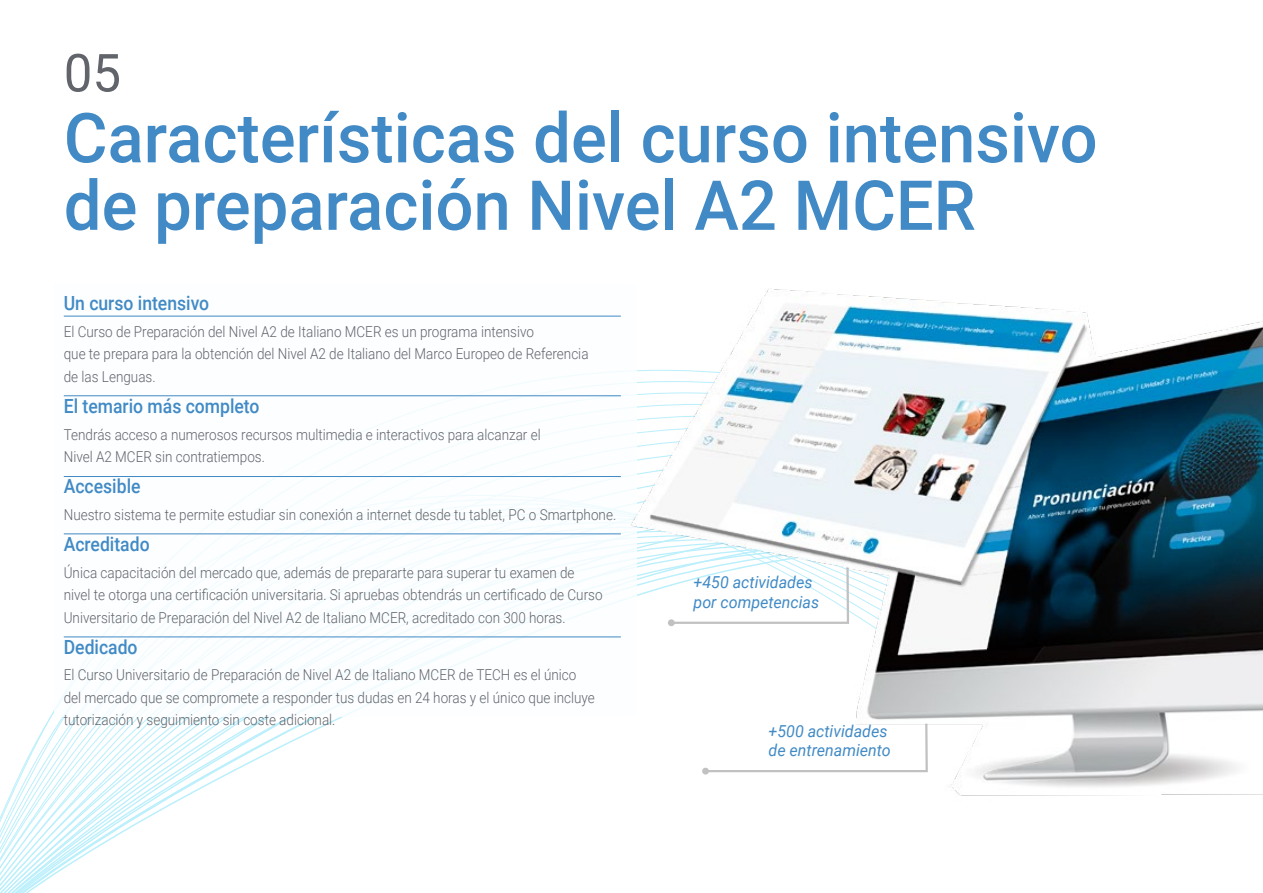
<style>
.page{position:relative;width:1263px;height:893px;background:#fff}
.page>*{position:absolute;margin:0;border:0;box-sizing:border-box;transform-origin:0 0}
.t1{font:500 69px/67.5px "Roboto";color:#418ac5}
.t2{font:52.5px "Roboto";color:#61646a}
.t3{font:500 19.5px "Roboto";color:#418ac5;scale:.9 1}
.t4{font:italic 16.5px/19.5px "Roboto";color:#418ac5}
.t5{font:300 15px/22.5px "Roboto";color:#61646a;scale:.9 1}
</style>
<div class="page">
<svg style="left:0;top:710px;width:343px;height:183px"></svg>
<div style="left:54px;top:283px;width:582px;height:434px;background:#fcfeff"></div>
<hr style="left:64px;top:316px;width:557px;height:1px;background:#418ac5">
<hr style="left:64px;top:395px;width:557px;height:1px;background:#418ac5">
<hr style="left:64px;top:476px;width:557px;height:1px;background:#418ac5">
<hr style="left:64px;top:533px;width:557px;height:1px;background:#418ac5">
<hr style="left:64px;top:636px;width:557px;height:1px;background:#418ac5">
<img style="left:594px;top:289px;width:669px;height:507px">
<h2 class="t2" style="left:64px;top:36px;width:59px">05</h2>
<h1 class="t1" style="left:64px;top:101px;width:1035px">Características del curso intensivo de preparación Nivel A2 MCER</h1>
<h3 class="t3" style="left:64px;top:290px;width:163px">Un curso intensivo</h3>
<p class="t5" style="left:64px;top:320px;width:585px">El Curso de Preparación del Nivel A2 de Italiano MCER es un programa intensivo<br>que te prepara para la obtención del Nivel A2 de Italiano del Marco Europeo de Referencia de las Lenguas.</p>
<h3 class="t3" style="left:64px;top:392px;width:219px">El temario más completo</h3>
<p class="t5" style="left:64px;top:423px;width:531px">Tendrás acceso a numerosos recursos multimedia e interactivos para alcanzar el<br>Nivel A2 MCER sin contratiempos.</p>
<h3 class="t3" style="left:64px;top:473px;width:87px">Accesible</h3>
<p class="t5" style="left:64px;top:503px;width:615px">Nuestro sistema te permite estudiar sin conexión a internet desde tu tablet, PC o Smartphone.</p>
<h3 class="t3" style="left:64px;top:530px;width:97px">Acreditado</h3>
<p class="t5" style="left:64px;top:561px;width:600px">Única capacitación del mercado que, además de prepararte para superar tu examen de nivel te otorga una certificación universitaria. Si apruebas obtendrás un certificado de Curso<br>Universitario de Preparación del Nivel A2 de Italiano MCER, acreditado con 300 horas.</p>
<h3 class="t3" style="left:64px;top:633px;width:84px">Dedicado</h3>
<p class="t5" style="left:64px;top:663px;width:592px">El Curso Universitario de Preparación de Nivel A2 de Italiano MCER de TECH es el único del mercado que se compromete a responder tus dudas en 24 horas y el único que incluye tutorización y seguimiento sin coste adicional.</p>
<p class="t4" style="left:693px;top:572px;width:127px">+450 actividades por competencias</p>
<p class="t4" style="left:768px;top:721px;width:124px">+500 actividades de entrenamiento</p>
</div>
